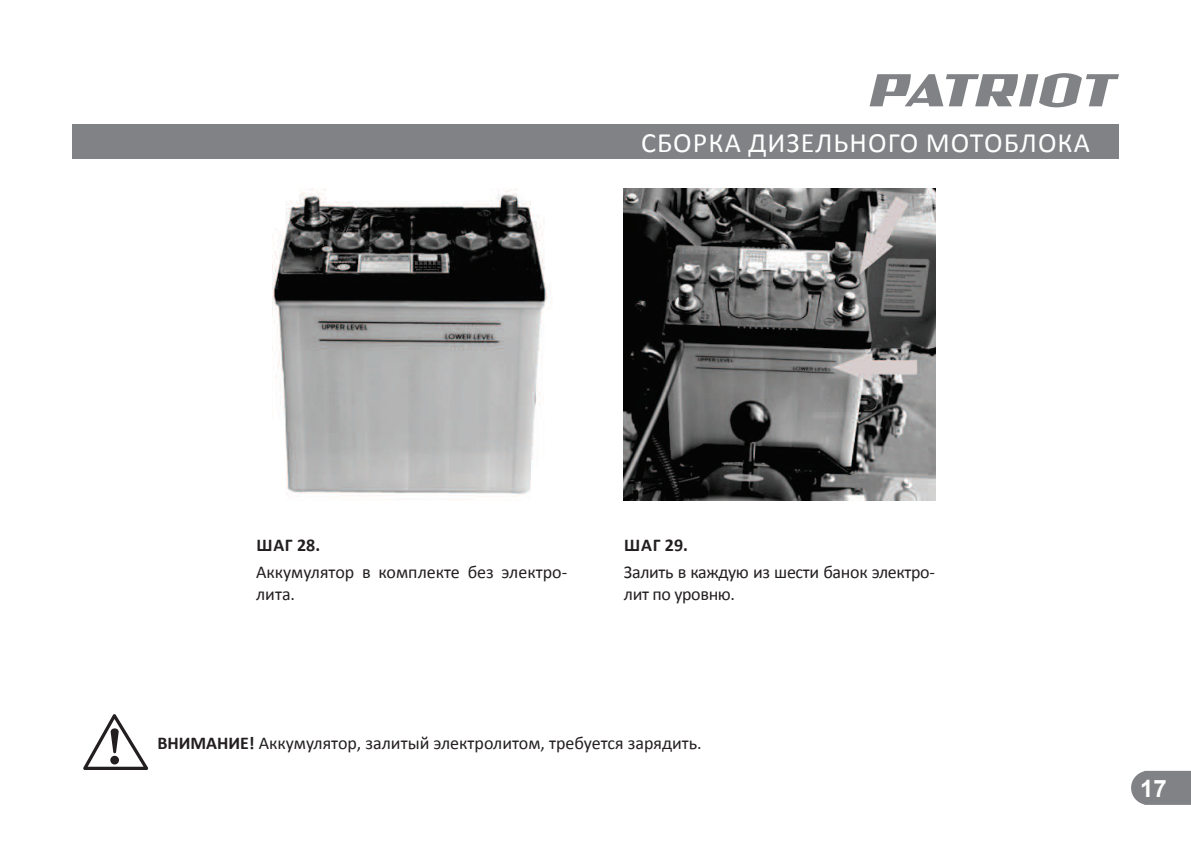
<style>
.page{position:relative;width:1191px;height:841px;background:#fff}
.page>*{position:absolute;margin:0;border:0;box-sizing:border-box;transform-origin:0 0}
.t1{font:28px "Calibri";letter-spacing:.04em;color:#fff}
.t2{font:700 24px "Arial";color:#fff}
.t3{font:18px/21.6px "Calibri";color:#231f20}
.t4{font:18px/21.6px "Calibri";letter-spacing:-.02em;color:#231f20}
.t5{font:700 18px "Calibri";letter-spacing:.04em;color:#231f20}
.s1{font-weight:700}
</style>
<div class="page">
<svg style="left:1131px;top:770px;width:60px;height:34px"></svg>
<svg style="left:870px;top:73px;width:249px;height:34px"></svg>
<div style="left:72px;top:124px;width:1047px;height:34px;background:#808285"></div>
<img style="left:272px;top:189px;width:277px;height:308px">
<img style="left:624px;top:188px;width:311px;height:312px">
<svg style="left:83px;top:714px;width:66px;height:56px"></svg>
<h1 class="t1" style="left:641px;top:124px;width:451px">СБОРКА ДИЗЕЛЬНОГО МОТОБЛОКА</h1>
<p class="t5" style="left:256px;top:533px;width:65px">ШАГ 28.</p>
<p class="t3" style="left:256px;top:561px;width:313px">Аккумулятор в комплекте без электро&shy;лита.</p>
<p class="t5" style="left:624px;top:533px;width:65px">ШАГ 29.</p>
<p class="t4" style="left:624px;top:561px;width:313px">Залить в каждую из шести банок электро&shy;лит по уровню.</p>
<p class="t3" style="left:158px;top:732px;width:546px"><span class="s1">ВНИМАНИЕ!</span> Аккумулятор, залитый электролитом, требуется зарядить.</p>
<h2 class="t2" style="left:1140px;top:771px;width:28px">17</h2>
</div>
